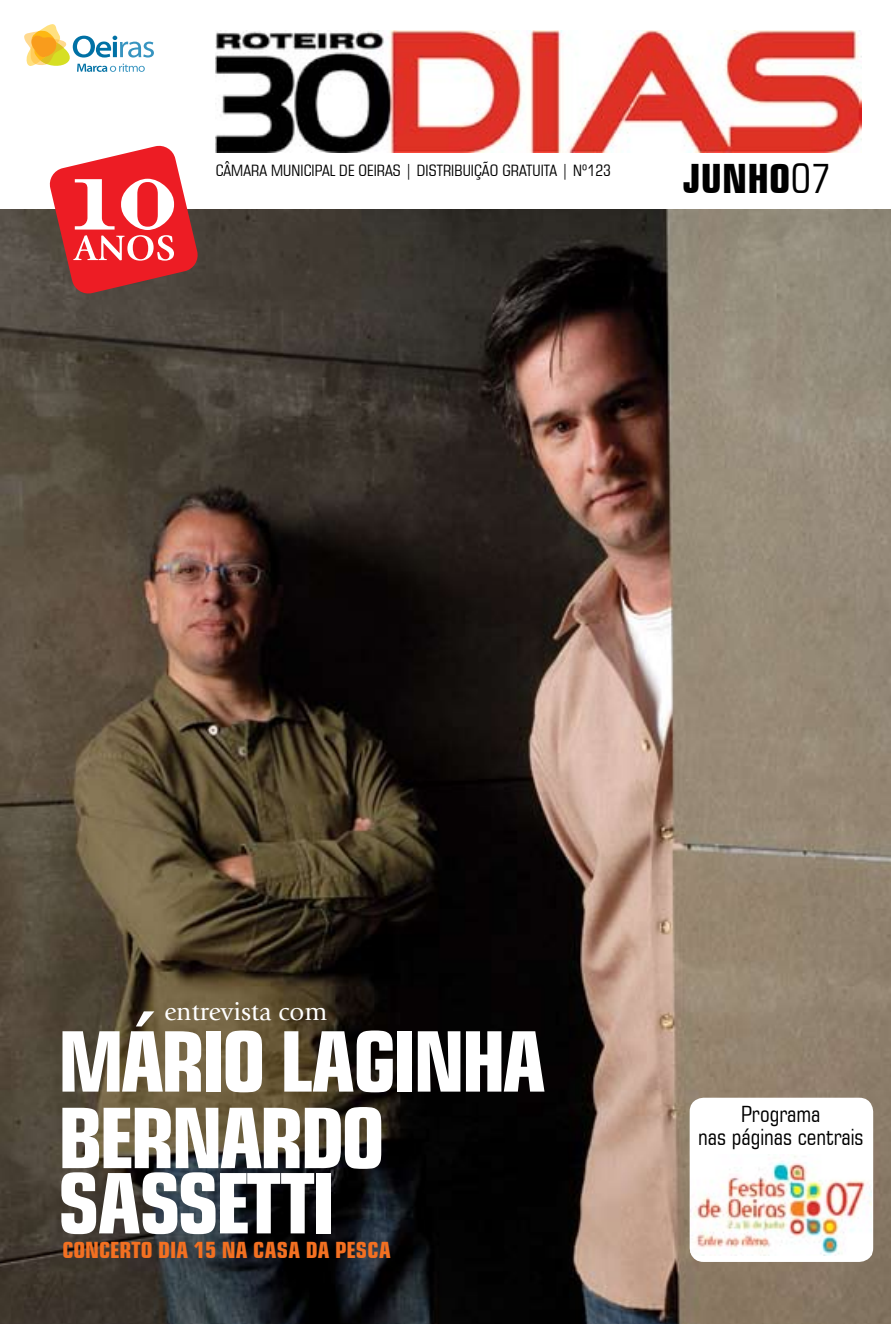
<style>
.page{position:relative;width:891px;height:1324px;background:#fff}
.page>*{position:absolute;margin:0;border:0;box-sizing:border-box;transform-origin:0 0}
.t1{font:700 condensed 83.25px/76.5px "Square 721 BT";letter-spacing:-.04em;color:#fff}
.t2{font:700 condensed 40.5px "Square 721 BT";letter-spacing:.005em;color:#000}
.t3{font:25.88px "Giovanni";color:#fff}
.t4{font:700 condensed 22.5px "Square 721 BT";color:#f37021}
.t5{font:condensed 22.5px/22.5px "Square 721 BT";color:#000;text-align:center}
.t6{font:condensed 15.75px "Square 721 BT";letter-spacing:.005em;color:#000}
.s1{font-weight:400}
</style>
<div class="page">
<svg style="left:24px;top:24px;width:130px;height:48px"></svg>
<img style="left:0;top:209px;width:890px;height:1115px">
<img style="left:216px;top:31px;width:645px;height:122px">
<div style="left:689px;top:1098px;width:183px;height:164px;background:#fff;border-radius:14px"></div>
<img style="left:690px;top:1156px;width:181px;height:99px">
<svg style="left:50px;top:145px;width:148px;height:149px"></svg>
<p class="t6" style="left:216px;top:161px;width:397px">CÂMARA MUNICIPAL DE OEIRAS | DISTRIBUIÇÃO GRATUITA | Nº123</p>
<h2 class="t2" style="left:683px;top:154px;width:150px">JUNHO<span class="s1">07</span></h2>
<h3 class="t3" style="left:164px;top:997px;width:164px">entrevista com</h3>
<h1 class="t1" style="left:58px;top:1023px;width:489px">MÁRIO LAGINHA<br>BERNARDO</h1>
<h1 class="t1" style="left:58px;top:1165px;width:278px">SASSETTI</h1>
<h3 class="t4" style="left:62px;top:1237px;width:215px">CONCERTO DIA 15 NA CASA</h3>
<h3 class="t4" style="left:306px;top:1237px;width:53px">DA PESCA</h3>
<h3 class="t5" style="left:698px;top:1103px;width:167px">Programa<br>nas páginas centrais</h3>
</div>
